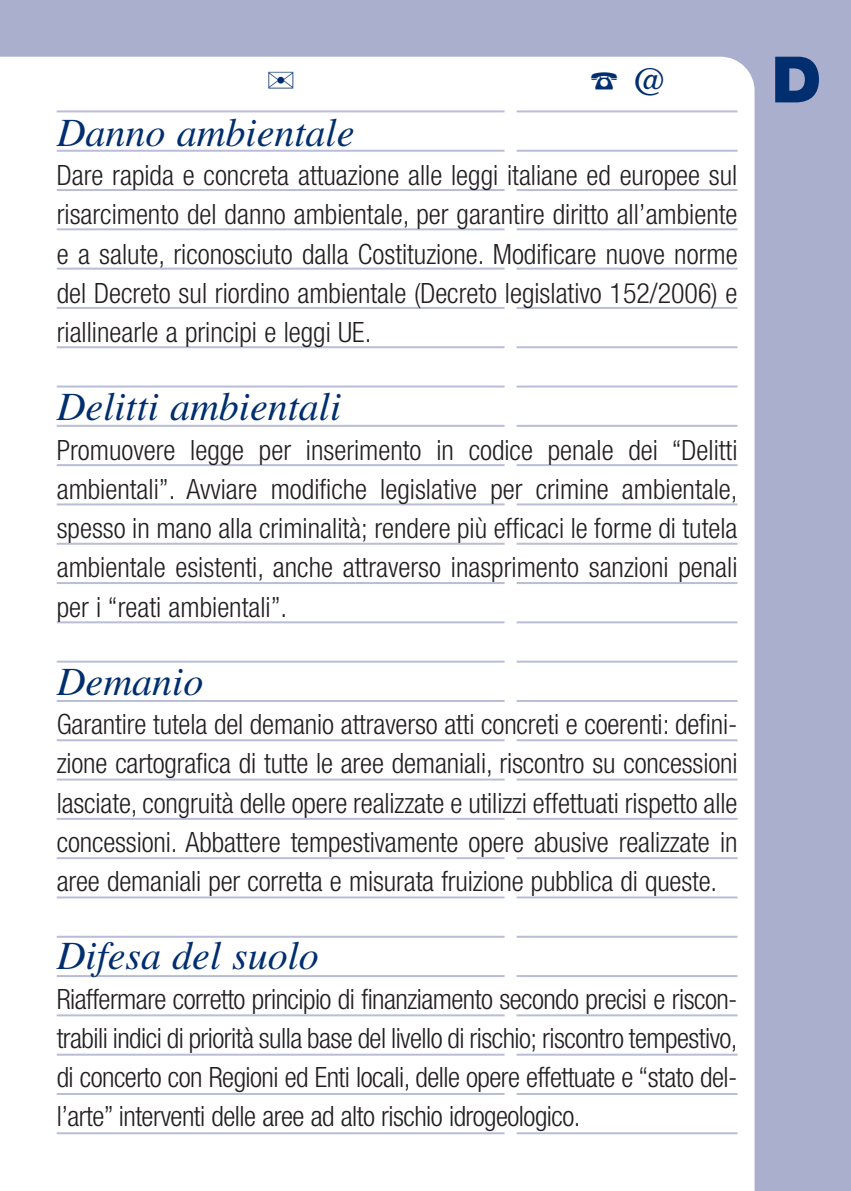
<style>
.page{position:relative;width:851px;height:1191px;background:#fff}
.page>*{position:absolute;margin:0;border:0;box-sizing:border-box;transform-origin:0 0}
.t1{font:900 64px "Helvetica Neue";color:#002e6e}
.t2{font:italic 40px "Times";color:#002e6e}
.t3{font:40px "Times";color:#002e6e}
.t4{font:300 condensed 28px/39.2px "Helvetica Neue";color:#231f20;text-align:justify}
</style>
<div class="page">
<div style="left:0;top:0;width:850px;height:1190px;background:#aaafce"></div>
<div style="left:0;top:57px;width:754px;height:1133px;background:#fff"></div>
<hr style="left:57px;top:110px;width:680px;height:2px;background:#b9bdd7">
<hr style="left:57px;top:150px;width:680px;height:2px;background:#b9bdd7">
<hr style="left:57px;top:189px;width:680px;height:2px;background:#b9bdd7">
<hr style="left:57px;top:228px;width:680px;height:2px;background:#b9bdd7">
<hr style="left:57px;top:268px;width:680px;height:2px;background:#b9bdd7">
<hr style="left:57px;top:307px;width:680px;height:2px;background:#b9bdd7">
<hr style="left:57px;top:346px;width:680px;height:2px;background:#b9bdd7">
<hr style="left:57px;top:385px;width:680px;height:2px;background:#b9bdd7">
<hr style="left:57px;top:425px;width:680px;height:2px;background:#b9bdd7">
<hr style="left:57px;top:464px;width:680px;height:2px;background:#b9bdd7">
<hr style="left:57px;top:503px;width:680px;height:2px;background:#b9bdd7">
<hr style="left:57px;top:543px;width:680px;height:2px;background:#b9bdd7">
<hr style="left:57px;top:582px;width:680px;height:2px;background:#b9bdd7">
<hr style="left:57px;top:621px;width:680px;height:2px;background:#b9bdd7">
<hr style="left:57px;top:660px;width:680px;height:2px;background:#b9bdd7">
<hr style="left:57px;top:700px;width:680px;height:2px;background:#b9bdd7">
<hr style="left:57px;top:739px;width:680px;height:2px;background:#b9bdd7">
<hr style="left:57px;top:778px;width:680px;height:2px;background:#b9bdd7">
<hr style="left:57px;top:818px;width:680px;height:2px;background:#b9bdd7">
<hr style="left:57px;top:857px;width:680px;height:2px;background:#b9bdd7">
<hr style="left:57px;top:896px;width:680px;height:2px;background:#b9bdd7">
<hr style="left:57px;top:935px;width:680px;height:2px;background:#b9bdd7">
<hr style="left:57px;top:975px;width:680px;height:2px;background:#b9bdd7">
<hr style="left:57px;top:1014px;width:680px;height:2px;background:#b9bdd7">
<hr style="left:57px;top:1053px;width:680px;height:2px;background:#b9bdd7">
<hr style="left:57px;top:1093px;width:680px;height:2px;background:#b9bdd7">
<hr style="left:57px;top:1132px;width:680px;height:2px;background:#b9bdd7">
<div style="left:504px;top:91px;width:12px;height:1064px;background:#fff"></div>
<svg style="left:268px;top:72px;width:25px;height:16px"></svg>
<h2 class="t3" style="left:589px;top:67px;width:79px">☎ @</h2>
<h1 class="t1" style="left:771px;top:57px;width:51px">D</h1>
<h2 class="t2" style="left:57px;top:118px;width:299px">Danno ambientale</h2>
<p class="t4" style="left:57px;top:158px;width:682px">Dare rapida e concreta attuazione alle leggi italiane ed europee sul risarcimento del danno ambientale, per garantire diritto all’ambiente e a salute, riconosciuto dalla Costituzione. Modificare nuove norme del Decreto sul riordino ambientale (Decreto legislativo 152/2006) e riallinearle a principi e leggi UE.</p>
<h2 class="t2" style="left:57px;top:392px;width:286px">Delitti ambientali</h2>
<p class="t4" style="left:57px;top:432px;width:682px">Promuovere legge per inserimento in codice penale dei “Delitti ambientali”. Avviare modifiche legislative per crimine ambientale, spesso in mano alla criminalità; rendere più efficaci le forme di tutela ambientale esistenti, anche attraverso inasprimento sanzioni penali per i “reati ambientali”.</p>
<h2 class="t2" style="left:57px;top:667px;width:148px">Demanio</h2>
<p class="t4" style="left:57px;top:707px;width:682px">Garantire tutela del demanio attraverso atti concreti e coerenti: defini&shy;zione cartografica di tutte le aree demaniali, riscontro su concessioni lasciate, congruità delle opere realizzate e utilizzi effettuati rispetto alle concessioni. Abbattere tempestivamente opere abusive realizzate in aree demaniali per corretta e misurata fruizione pubblica di queste.</p>
<h2 class="t2" style="left:57px;top:941px;width:263px">Difesa del suolo</h2>
<p class="t4" style="left:57px;top:981px;width:682px">Riaffermare corretto principio di finanziamento secondo precisi e riscon&shy;trabili indici di priorità sulla base del livello di rischio; riscontro tempestivo, di concerto con Regioni ed Enti locali, delle opere effettuate e “stato del&shy;l’arte” interventi delle aree ad alto rischio idrogeologico.</p>
</div>
